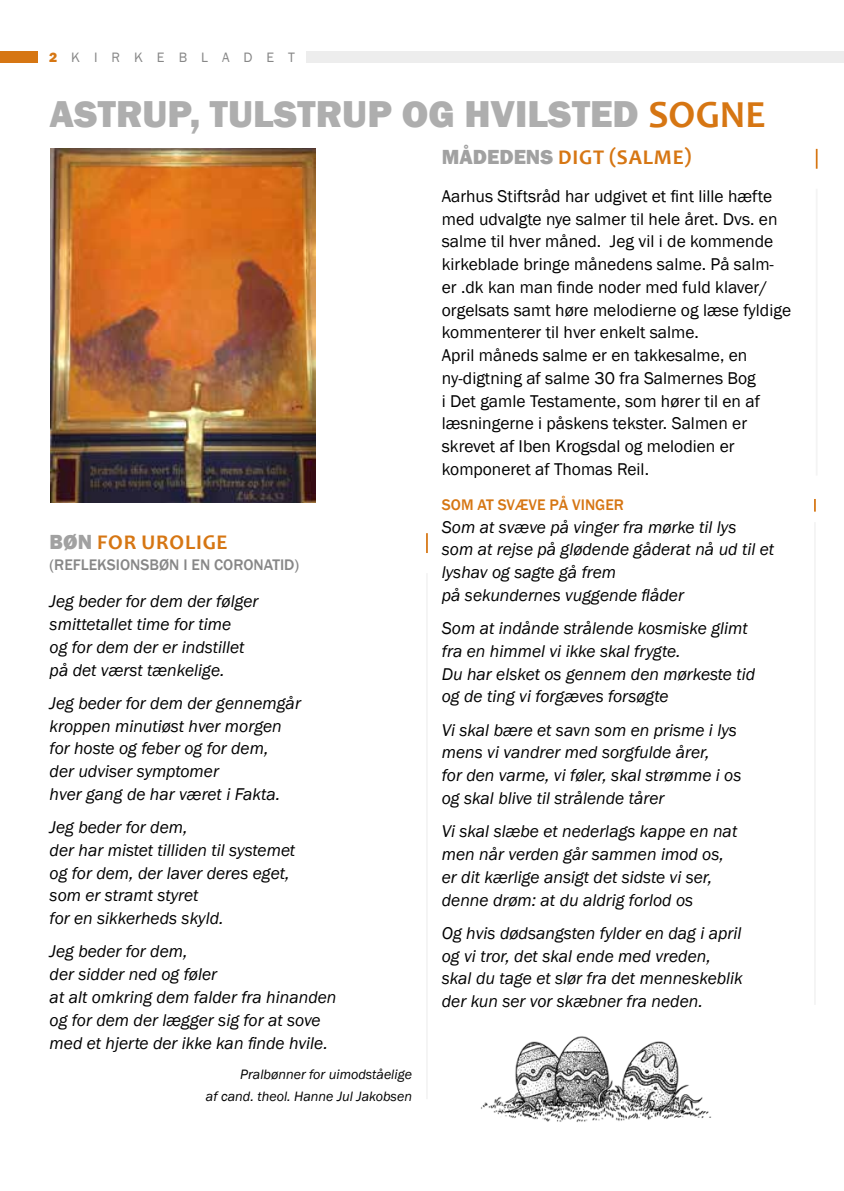
<style>
.page{position:relative;width:844px;height:1191px;background:#fff}
.page>*{position:absolute;margin:0;border:0;box-sizing:border-box;transform-origin:0 0}
.t1{font:800 38.5px "Franklin Gothic";color:#aeaeae}
.t2{font:700 21px "Candara";letter-spacing:.04em;color:#d67613}
.t3{font:italic 17.5px/22.8px "Franklin Gothic";color:#000}
.t4{font:17.5px/22.8px "Franklin Gothic";color:#000}
.t5{font:500 15.75px "Franklin Gothic";color:#878787}
.t6{font:500 15.75px "Franklin Gothic";color:#d67613}
.t7{font:italic 14px/22.8px "Franklin Gothic";color:#000;text-align:right}
.t8{font:14px "Franklin Gothic";letter-spacing:1em;color:#878787}
.s1{font-weight:800;color:#d67613}
.s2{font-family:"Candara";font-weight:700;color:#d67613}
.s3{font-family:"Franklin Gothic";font-weight:800;color:#a1a1a1}
</style>
<div class="page">
<div style="left:306px;top:51px;width:537px;height:11px;background:#ededed"></div>
<div style="left:0;top:51px;width:38px;height:11px;background:#d67613"></div>
<img style="left:50px;top:149px;width:265px;height:353px">
<svg style="left:426px;top:533px;width:1px;height:20px"></svg>
<hr style="left:426px;top:573px;width:1px;height:526px;background:#f4f4f4">
<hr style="left:815px;top:149px;width:2px;height:20px;background:#d67613">
<svg style="left:814px;top:499px;width:1px;height:12px"></svg>
<hr style="left:815px;top:189px;width:2px;height:286px;background:#f4f4f4">
<hr style="left:813px;top:522px;width:2px;height:483px;background:#f4f4f4">
<img style="left:481px;top:1036px;width:230px;height:86px">
<p class="t8" style="left:49px;top:49px;width:247px"><span class="s1">2</span>KIRKEBLADET</p>
<h1 class="t1" style="left:50px;top:89px;width:717px">ASTRUP, TULSTRUP OG HVILSTED <span class="s2">SOGNE</span></h1>
<p class="t2" style="left:50px;top:528px;width:179px"><span class="s3">BØN</span> FOR UROLIGE</p>
<p class="t5" style="left:50px;top:554px;width:251px">(REFLEKSIONSBØN I EN CORONATID)</p>
<p class="t3" style="left:50px;top:590px;width:210px">Jeg beder for dem der følger smittetallet time for time<br>og for dem der er indstillet på det værst tænkelige.</p>
<p class="t3" style="left:50px;top:692px;width:253px">Jeg beder for dem der gennemgår kroppen minutiøst hver morgen for hoste og feber og for dem,<br>der udviser symptomer<br>hver gang de har været i Fakta.</p>
<p class="t3" style="left:50px;top:816px;width:247px">Jeg beder for dem,<br>der har mistet tilliden til systemet og for dem, der laver deres eget, som er stramt styret<br>for en sikkerheds skyld.</p>
<p class="t3" style="left:50px;top:940px;width:288px">Jeg beder for dem,<br>der sidder ned og føler<br>at alt omkring dem falder fra hinanden og for dem der lægger sig for at sove med et hjerte der ikke kan finde hvile.</p>
<p class="t7" style="left:206px;top:1063px;width:207px">Pralbønner for uimodståelige<br>af cand. theol. Hanne Jul Jakobsen</p>
<p class="t2" style="left:441px;top:144px;width:251px"><span class="s3">MÅDEDENS</span> DIGT (SALME)</p>
<p class="t4" style="left:441px;top:185px;width:350px">Aarhus Stiftsråd har udgivet et fint lille hæfte med udvalgte nye salmer til hele året. Dvs. en salme til hver måned. Jeg vil i de kommende kirkeblade bringe månedens salme. På salm&shy;er .dk kan man finde noder med fuld klaver/ orgelsats samt høre melodierne og læse fyldige kommenterer til hver enkelt salme.<br>April måneds salme er en takkesalme, en ny-digtning af salme 30 fra Salmernes Bog<br>i Det gamle Testamente, som hører til en af læsningerne i påskens tekster. Salmen er skrevet af Iben Krogsdal og melodien er komponeret af Thomas Reil.</p>
<p class="t6" style="left:441px;top:495px;width:183px">SOM AT SVÆVE PÅ VINGER</p>
<p class="t3" style="left:441px;top:516px;width:333px">Som at svæve på vinger fra mørke til lys<br>som at rejse på glødende gåderat nå ud til et lyshav og sagte gå frem<br>på sekundernes vuggende flåder</p>
<p class="t3" style="left:441px;top:617px;width:315px">Som at indånde strålende kosmiske glimt fra en himmel vi ikke skal frygte.<br>Du har elsket os gennem den mørkeste tid og de ting vi forgæves forsøgte</p>
<p class="t3" style="left:441px;top:719px;width:301px">Vi skal bære et savn som en prisme i lys mens vi vandrer med sorgfulde årer,<br>for den varme, vi føler, skal strømme i os og skal blive til strålende tårer</p>
<p class="t3" style="left:441px;top:820px;width:297px">Vi skal slæbe et nederlags kappe en nat men når verden går sammen imod os, er dit kærlige ansigt det sidste vi ser, denne drøm: at du aldrig forlod os</p>
<p class="t3" style="left:441px;top:922px;width:302px">Og hvis dødsangsten fylder en dag i april og vi tror, det skal ende med vreden, skal du tage et slør fra det menneskeblik der kun ser vor skæbner fra neden.</p>
</div>
